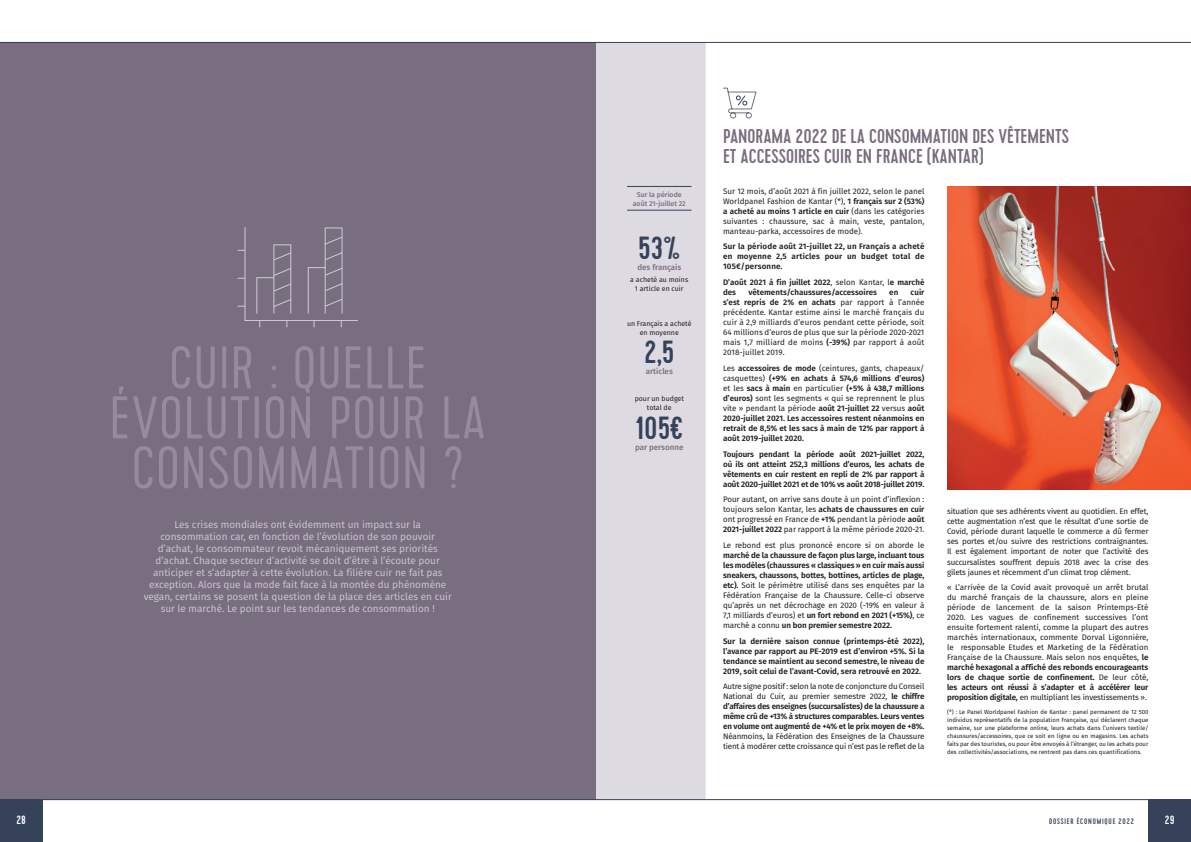
<style>
.page{position:relative;width:1191px;height:842px;background:#fff}
.page>*{position:absolute;margin:0;border:0;box-sizing:border-box;transform-origin:0 0}
.t1{font:300 60px/50px "Cervo";letter-spacing:.02em;color:#958b9c;text-align:center}
.t2{font:500 32px "Cervo";color:#35425a}
.t3{font:500 20px/20px "Cervo";color:#796e80}
.t4{font:500 12px "Cervo";color:#fff}
.t5{font:10px/12px "Fira Sans";color:#cecad4;text-align:center}
.t6{font:8px/10px "Fira Sans";letter-spacing:-.02em;color:#231f20;text-align:justify}
.t7{font:600 8px/10px "Fira Sans";letter-spacing:-.01em;color:#231f20;text-align:justify}
.t8{font:500 8px "Fira Sans";color:#796e80}
.t9{font:500 8px "Cervo";letter-spacing:.1em;color:#35425a}
.t10{font:7px/9px "Fira Sans";color:#231f20;text-align:center}
.t11{font:500 7px/9px "Fira Sans";color:#796e80;text-align:center}
.t12{font:6px/8px "Fira Sans";color:#231f20;text-align:justify}
.s1{font-weight:600}
.s2{font-weight:400}
</style>
<div class="page">
<div style="left:0;top:42px;width:595px;height:757px;background:#796e80"></div>
<img style="left:947px;top:186px;width:244px;height:304px">
<div style="left:596px;top:43px;width:109px;height:756px;background:#dedae1"></div>
<hr style="left:595px;top:42px;width:1px;height:757px;background:#796e80">
<svg style="left:238px;top:227px;width:120px;height:100px"></svg>
<svg style="left:723px;top:88px;width:33px;height:31px"></svg>
<hr style="left:627px;top:186px;width:64px;height:1px;background:#35425a">
<hr style="left:627px;top:210px;width:64px;height:1px;background:#35425a">
<div style="left:1148px;top:799px;width:43px;height:43px;background:#35425a"></div>
<div style="left:0;top:799px;width:43px;height:43px;background:#35425a"></div>
<hr style="left:0;top:799px;width:1148px;height:1px;background:#35425a">
<hr style="left:0;top:42px;width:1191px;height:1px;background:#35425a">
<h1 class="t1" style="left:109px;top:345px;width:378px">CUIR : QUELLE<br>ÉVOLUTION POUR LA<br>CONSOMMATION ?</h1>
<p class="t5" style="left:144px;top:518px;width:310px">Les crises mondiales ont évidemment un impact sur la consommation car, en fonction de l’évolution de son pouvoir d’achat, le consommateur revoit mécaniquement ses priorités d’achat. Chaque secteur d’activité se doit d’être à l’écoute pour anticiper et s’adapter à cette évolution. La filière cuir ne fait pas exception. Alors que la mode fait face à la montée du phénomène vegan, certains se posent la question de la place des articles en cuir sur le marché. Le point sur les tendances de consommation !</p>
<p class="t11" style="left:633px;top:190px;width:55px">Sur la période août 21-juillet 22</p>
<h2 class="t2" style="left:638px;top:229px;width:44px">53%</h2>
<p class="t8" style="left:637px;top:261px;width:45px">des français</p>
<p class="t10" style="left:630px;top:275px;width:59px">a acheté au moins<br>1 article en cuir</p>
<p class="t10" style="left:627px;top:319px;width:66px">un Français a acheté en moyenne</p>
<h2 class="t2" style="left:644px;top:333px;width:32px">2,5</h2>
<p class="t8" style="left:645px;top:364px;width:29px">articles</p>
<p class="t10" style="left:634px;top:394px;width:51px">pour un budget total de</p>
<h2 class="t2" style="left:635px;top:409px;width:50px">105€</h2>
<p class="t8" style="left:635px;top:441px;width:50px">par personne</p>
<h3 class="t3" style="left:723px;top:126px;width:347px">PANORAMA 2022 DE LA CONSOMMATION DES VÊTEMENTS<br>ET ACCESSOIRES CUIR EN FRANCE (KANTAR)</h3>
<p class="t6" style="left:723px;top:186px;width:203px">Sur 12 mois, d’août 2021 à fin juillet 2022, selon le panel Worldpanel Fashion de Kantar (*), <span class="s1">1 français sur 2 (53%) a acheté au moins 1 article en cuir</span> (dans les catégories suivantes : chaussure, sac à main, veste, pantalon, manteau-parka, accessoires de mode).</p>
<p class="t7" style="left:723px;top:241px;width:203px">Sur la période août 21-juillet 22, un Français a acheté en moyenne 2,5 articles pour un budget total de 105€/personne.</p>
<p class="t7" style="left:723px;top:277px;width:203px">D’août 2021 à fin juillet 2022<span class="s2">, selon Kantar, l</span>e marché des</p>
<p class="t7" style="left:748px;top:287px;width:130px">vêtements/chaussures/accessoires</p>
<p class="t7" style="left:889px;top:287px;width:11px">en</p>
<p class="t6" style="left:723px;top:287px;width:203px;text-indent:187px"><span class="s1">cuir s’est repris de 2% en achats</span> par rapport à l’année précédente. Kantar estime ainsi le marché français du cuir à 2,9 milliards d’euros pendant cette période, soit 64 millions d’euros de plus que sur la période 2020-2021 mais 1,7 milliard de moins <span class="s1">(-39%)</span> par rapport à août 2018-juillet 2019.</p>
<p class="t7" style="left:723px;top:363px;width:203px"><span class="s2">Les</span> accessoires de mode <span class="s2">(ceintures, gants, chapeaux/ casquettes)</span> (+9% en achats à 574,6 millions d’euros) <span class="s2">et les</span> sacs à main <span class="s2">en particulier</span> (+5% à 438,7 millions d’euros) <span class="s2">sont les segments « qui se reprennent le plus vite » pendant la période</span> août 21-juillet 22 <span class="s2">versus</span> août 2020-juillet 2021. Les accessoires restent néanmoins en retrait de 8,5% et les sacs à main de 12% par rapport à août 2019-juillet 2020.</p>
<p class="t7" style="left:723px;top:448px;width:203px">Toujours pendant la période août 2021-juillet 2022, où ils ont atteint 252,3 millions d’euros, les achats de vêtements en cuir restent en repli de 2% par rapport à août 2020-juillet 2021 et de 10% vs août 2018-juillet 2019.</p>
<p class="t6" style="left:723px;top:494px;width:203px">Pour autant, on arrive sans doute à un point d’inflexion : toujours selon Kantar, les <span class="s1">achats de chaussures en cuir </span>ont progressé en France de <span class="s1">+1%</span> pendant la période <span class="s1">août 2021-juillet 2022</span> par rapport à la même période 2020-21.</p>
<p class="t6" style="left:723px;top:540px;width:203px">Le rebond est plus prononcé encore si on aborde le</p>
<p class="t7" style="left:723px;top:550px;width:203px">marché de la chaussure de façon plus large, incluant tous les modèles (chaussures « classiques » en cuir mais aussi sneakers, chaussons, bottes, bottines, articles de plage, etc). <span class="s2">Soit le périmètre utilisé dans ses enquêtes par la Fédération Française de la Chaussure. Celle-ci observe qu’après un net décrochage en 2020 (-19% en valeur à 7,1 milliards d’euros) et</span> un fort rebond en 2021 (+15%)<span class="s2">, ce marché a connu</span> un bon premier semestre 2022.</p>
<p class="t7" style="left:723px;top:635px;width:203px">Sur la dernière saison connue (printemps-été 2022), l’avance par rapport au PE-2019 est d’environ +5%. Si la tendance se maintient au second semestre, le niveau de 2019, soit celui de l’avant-Covid, sera retrouvé en 2022.</p>
<p class="t7" style="left:723px;top:681px;width:203px"><span class="s2">Autre signe positif : selon la note de conjoncture du Conseil National du Cuir, au premier semestre 2022,</span> le chiffre d’affaires des enseignes (succursalistes) de la chaussure a même crû de +13% à structures comparables. Leurs ventes en volume ont augmenté de +4% et le prix moyen de +8%.</p>
<p class="t6" style="left:723px;top:731px;width:203px">Néanmoins, la Fédération des Enseignes de la Chaussure tient à modérer cette croissance qui n’est pas le reflet de la</p>
<p class="t6" style="left:947px;top:506px;width:203px">situation que ses adhérents vivent au quotidien. En effet, cette augmentation n’est que le résultat d’une sortie de Covid, période durant laquelle le commerce a dû fermer ses portes et/ou suivre des restrictions contraignantes.<br>Il est également important de noter que l’activité des succursalistes souffrent depuis 2018 avec la crise des gilets jaunes et récemment d’un climat trop clément.</p>
<p class="t6" style="left:947px;top:582px;width:203px">« L’arrivée de la Covid avait provoqué un arrêt brutal du marché français de la chaussure, alors en pleine période de lancement de la saison Printemps-Eté 2020. Les vagues de confinement successives l’ont ensuite fortement ralenti, comme la plupart des autres marchés internationaux, commente Dorval Ligonnière, le responsable Etudes et Marketing de la Fédération Française de la Chaussure. Mais selon nos enquêtes, <span class="s1">le marché hexagonal a affiché des rebonds encourageants lors de chaque sortie de confinement.</span> De leur côté, <span class="s1">les acteurs ont réussi à s’adapter et à accélérer leur proposition digitale,</span> en multipliant les investissements ».</p>
<p class="t12" style="left:947px;top:707px;width:203px">(*) : Le Panel Worldpanel Fashion de Kantar : panel permanent de 12 500 individus représentatifs de la population Française, qui déclarent chaque semaine, sur une plateforme online, leurs achats dans l’univers textile/ chaussures/accessoires, que ce soit en ligne ou en magasins. Les achats faits par des touristes, ou pour être envoyés à l’étranger, ou les achats pour des collectivités/associations, ne rentrent pas dans ces quantifications.</p>
<h3 class="t4" style="left:17px;top:813px;width:11px">28</h3>
<p class="t9" style="left:1049px;top:816px;width:86px">DOSSIER ÉCONOMIQUE 2022</p>
<h3 class="t4" style="left:1164px;top:813px;width:11px">29</h3>
</div>
